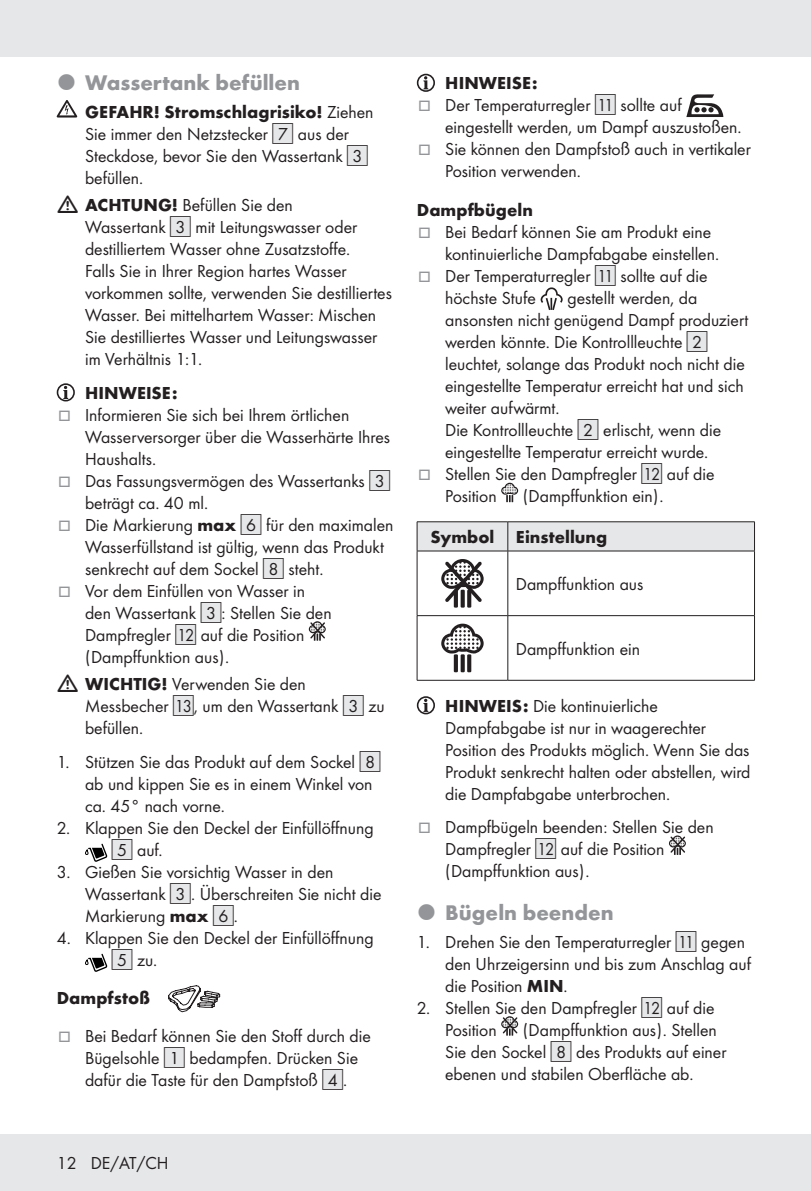
<style>
.page{position:relative;width:811px;height:1191px;background:#fff}
.page>*{position:absolute;margin:0;border:0;box-sizing:border-box;transform-origin:0 0}
.t1{font:700 22px "Futura";color:#939598}
.Indent_SB{font:18px/22px "Futura Boo";color:#231f20}
.Indent{font:18px/22px "Futura Boo";color:#231f20}
.Body{font:18px "Futura Boo";color:#231f20}
.Body-2{font:700 18px "Futura";color:#231f20}
.Indent_SB-2{font:700 18px "Futura";color:#231f20}
.Headline-03_SB{font:700 18px "Futura";color:#231f20}
.s1{font-family:"Futura";font-weight:700}
.s2{font-family:"IMP Lidl Num Box";font-size:15.8px;color:#e6e7e9}
.s3{font-family:"IMP Lidl Num Box";font-size:15.8px}
.s4{color:#939598}
</style>
<div class="page">
<div style="left:0;top:1134px;width:811px;height:57px;background:#e6e7e9"></div>
<div style="left:0;top:0;width:811px;height:57px;background:#e6e7e9"></div>
<svg style="left:57px;top:100px;width:20px;height:17px"></svg>
<div style="left:57px;top:383px;width:18px;height:18px;border:2px solid #231f20;border-radius:50%"></div>
<svg style="left:63px;top:386px;width:5px;height:13px"></svg>
<svg style="left:309px;top:621px;width:17px;height:20px"></svg>
<svg style="left:85px;top:843px;width:22px;height:19px"></svg>
<svg style="left:85px;top:953px;width:22px;height:19px"></svg>
<svg style="left:168px;top:985px;width:53px;height:27px"></svg>
<div style="left:417px;top:74px;width:18px;height:18px;border:2px solid #231f20;border-radius:50%"></div>
<svg style="left:423px;top:76px;width:5px;height:13px"></svg>
<svg style="left:686px;top:94px;width:37px;height:23px"></svg>
<svg style="left:540px;top:287px;width:22px;height:23px"></svg>
<svg style="left:501px;top:483px;width:17px;height:19px"></svg>
<hr style="left:507px;top:551px;width:1px;height:64px;background:#231f20">
<hr style="left:507px;top:616px;width:1px;height:64px;background:#231f20">
<hr style="left:417px;top:521px;width:91px;height:1px;background:#231f20">
<hr style="left:508px;top:521px;width:247px;height:1px;background:#231f20">
<div style="left:417px;top:522px;width:338px;height:28px;background:#e6e7e9"></div>
<hr style="left:417px;top:550px;width:91px;height:1px;background:#231f20">
<hr style="left:417px;top:551px;width:1px;height:64px;background:#231f20">
<hr style="left:508px;top:550px;width:247px;height:1px;background:#231f20">
<hr style="left:754px;top:551px;width:1px;height:64px;background:#231f20">
<hr style="left:417px;top:615px;width:91px;height:1px;background:#231f20">
<hr style="left:417px;top:616px;width:1px;height:64px;background:#231f20">
<hr style="left:508px;top:615px;width:247px;height:1px;background:#231f20">
<hr style="left:754px;top:616px;width:1px;height:64px;background:#231f20">
<hr style="left:417px;top:680px;width:91px;height:1px;background:#231f20">
<hr style="left:508px;top:680px;width:247px;height:1px;background:#231f20">
<svg style="left:441px;top:559px;width:42px;height:48px"></svg>
<svg style="left:441px;top:623px;width:42px;height:49px"></svg>
<div style="left:417px;top:696px;width:18px;height:18px;border:2px solid #231f20;border-radius:50%"></div>
<svg style="left:423px;top:698px;width:5px;height:14px"></svg>
<svg style="left:669px;top:835px;width:17px;height:20px"></svg>
<svg style="left:501px;top:1016px;width:17px;height:19px"></svg>
<p class="t1" style="left:85px;top:66px;width:216px">Wassertank befüllen</p>
<p class="Indent" style="left:85px;top:100px;width:290px"><span class="s1">GEFAHR! Stromschlagrisiko!</span> Ziehen<br>Sie immer den Netzstecker <span class="s2">[</span><span class="s3">7]</span> aus der<br>Steckdose, bevor Sie den Wassertank <span class="s2">[</span><span class="s3">3] </span>befüllen.</p>
<p class="Indent_SB" style="left:85px;top:193px;width:308px"><span class="s1">ACHTUNG!</span> Befüllen Sie den<br>Wassertank <span class="s2">[</span><span class="s3">3]</span> mit Leitungswasser oder destilliertem Wasser ohne Zusatzstoffe.<br>Falls Sie in Ihrer Region hartes Wasser vorkommen sollte, verwenden Sie destilliertes Wasser. Bei mittelhartem Wasser: Mischen Sie destilliertes Wasser und Leitungswasser im Verhältnis 1:1.</p>
<p class="Indent_SB-2" style="left:85px;top:379px;width:94px">HINWEISE:</p>
<p class="Indent_SB" style="left:85px;top:403px;width:306px;text-indent:-27px"><span class="s4">□</span> Informieren Sie sich bei Ihrem örtlichen<br>Wasserversorger über die Wasserhärte Ihres<br>Haushalts.</p>
<p class="Indent_SB" style="left:85px;top:469px;width:307px;text-indent:-27px"><span class="s4">□</span> Das Fassungsvermögen des Wassertanks <span class="s2">[</span><span class="s3">3] </span>beträgt ca. 40 ml.</p>
<p class="Indent_SB" style="left:85px;top:513px;width:310px;text-indent:-27px"><span class="s4">□</span> Die Markierung <span class="s1">max</span> <span class="s2">[</span><span class="s3">6]</span> für den maximalen<br>Wasserfüllstand ist gültig, wenn das Produkt senkrecht auf dem Sockel <span class="s2">[</span><span class="s3">8]</span> steht.</p>
<p class="Indent_SB" style="left:85px;top:579px;width:248px;text-indent:-27px"><span class="s4">□</span> Vor dem Einfüllen von Wasser in den Wassertank <span class="s2">[</span><span class="s3">3]</span>: Stellen Sie den<br>Dampfregler <span class="s2">[</span><span class="s3">12]</span> auf die Position (Dampffunktion aus).</p>
<p class="Indent_SB" style="left:85px;top:672px;width:301px"><span class="s1">WICHTIG!</span> Verwenden Sie den<br>Messbecher <span class="s2">[</span><span class="s3">13]</span>, um den Wassertank <span class="s2">[</span><span class="s3">3]</span> zu befüllen.</p>
<p class="Indent_SB" style="left:85px;top:750px;width:297px;text-indent:-28px">1. Stützen Sie das Produkt auf dem Sockel <span class="s2">[</span><span class="s3">8] </span>ab und kippen Sie es in einem Winkel von ca. 45° nach vorne.</p>
<p class="Indent_SB" style="left:112px;top:816px;width:263px;text-indent:-55px">2. Klappen Sie den Deckel der Einfüllöffnung <span class="s2">[</span><span class="s3">5]</span> auf.</p>
<p class="Indent_SB" style="left:85px;top:860px;width:298px;text-indent:-28px">3. Gießen Sie vorsichtig Wasser in den<br>Wassertank <span class="s2">[</span><span class="s3">3]</span>. Überschreiten Sie nicht die<br>Markierung <span class="s1">max</span> <span class="s2">[</span><span class="s3">6]</span>.</p>
<p class="Indent_SB" style="left:112px;top:926px;width:263px;text-indent:-55px">4. Klappen Sie den Deckel der Einfüllöffnung <span class="s2">[</span><span class="s3">5]</span> zu.</p>
<p class="Body-2" style="left:57px;top:984px;width:95px">Dampfstoß</p>
<p class="Indent_SB" style="left:85px;top:1024px;width:287px;text-indent:-27px"><span class="s4">□</span> Bei Bedarf können Sie den Stoff durch die<br>Bügelsohle <span class="s2">[</span><span class="s3">1]</span> bedampfen. Drücken Sie dafür die Taste für den Dampfstoß <span class="s2">[</span><span class="s3">4]</span>.</p>
<p class="Indent_SB-2" style="left:445px;top:70px;width:94px">HINWEISE:</p>
<p class="Indent_SB" style="left:445px;top:93px;width:295px;text-indent:-27px"><span class="s4">□</span> Der Temperaturregler <span class="s2">[</span><span class="s3">11]</span> sollte auf eingestellt werden, um Dampf auszustoßen.</p>
<p class="Indent_SB" style="left:445px;top:137px;width:307px;text-indent:-27px"><span class="s4">□</span> Sie können den Dampfstoß auch in vertikaler<br>Position verwenden.</p>
<p class="Headline-03_SB" style="left:417px;top:197px;width:118px">Dampfbügeln</p>
<p class="Indent_SB" style="left:445px;top:220px;width:273px;text-indent:-27px"><span class="s4">□</span> Bei Bedarf können Sie am Produkt eine kontinuierliche Dampfabgabe einstellen.</p>
<p class="Indent_SB" style="left:445px;top:264px;width:264px;text-indent:-27px"><span class="s4">□</span> Der Temperaturregler <span class="s2">[</span><span class="s3">11]</span> sollte auf die höchste Stufe</p>
<p class="Indent_SB" style="left:445px;top:286px;width:305px;text-indent:122px">gestellt werden, da ansonsten nicht genügend Dampf produziert werden könnte. Die Kontrollleuchte <span class="s2">[</span><span class="s3">2] </span>leuchtet, solange das Produkt noch nicht die eingestellte Temperatur erreicht hat und sich weiter aufwärmt.</p>
<p class="Indent" style="left:445px;top:418px;width:277px">Die Kontrollleuchte <span class="s2">[</span><span class="s3">2]</span> erlischt, wenn die eingestellte Temperatur erreicht wurde.</p>
<p class="Indent_SB" style="left:445px;top:462px;width:271px;text-indent:-27px"><span class="s4">□</span> Stellen Sie den Dampfregler <span class="s2">[</span><span class="s3">12]</span> auf die<br>Position</p>
<p class="Indent_SB" style="left:522px;top:484px;width:140px">(Dampffunktion ein).</p>
<p class="Body-2" style="left:430px;top:524px;width:65px">Symbol</p>
<p class="Body-2" style="left:516px;top:524px;width:93px">Einstellung</p>
<p class="Body" style="left:516px;top:571px;width:129px">Dampffunktion aus</p>
<p class="Body" style="left:516px;top:636px;width:126px">Dampffunktion ein</p>
<p class="Indent_SB" style="left:445px;top:693px;width:307px"><span class="s1">HINWEIS:</span> Die kontinuierliche Dampfabgabe ist nur in waagerechter Position des Produkts möglich. Wenn Sie das Produkt senkrecht halten oder abstellen, wird die Dampfabgabe unterbrochen.</p>
<p class="Indent_SB" style="left:445px;top:815px;width:270px;text-indent:-27px"><span class="s4">□</span> Dampfbügeln beenden: Stellen Sie den<br>Dampfregler <span class="s2">[</span><span class="s3">12]</span> auf die Position (Dampffunktion aus).</p>
<p class="t1" style="left:445px;top:896px;width:170px">Bügeln beenden</p>
<p class="Indent_SB" style="left:445px;top:929px;width:307px;text-indent:-28px">1. Drehen Sie den Temperaturregler <span class="s2">[</span><span class="s3">11]</span> gegen den Uhrzeigersinn und bis zum Anschlag auf die Position <span class="s1">MIN</span>.</p>
<p class="Indent_SB" style="left:445px;top:995px;width:271px;text-indent:-28px">2. Stellen Sie den Dampfregler <span class="s2">[</span><span class="s3">12]</span> auf die<br>Position</p>
<p class="Indent_SB" style="left:445px;top:1017px;width:283px;text-indent:77px">(Dampffunktion aus). Stellen<br>Sie den Sockel <span class="s2">[</span><span class="s3">8]</span> des Produkts auf einer ebenen und stabilen Oberfläche ab.</p>
<p class="Indent_SB" style="left:57px;top:1151px;width:113px">12 DE/AT/CH</p>
</div>
